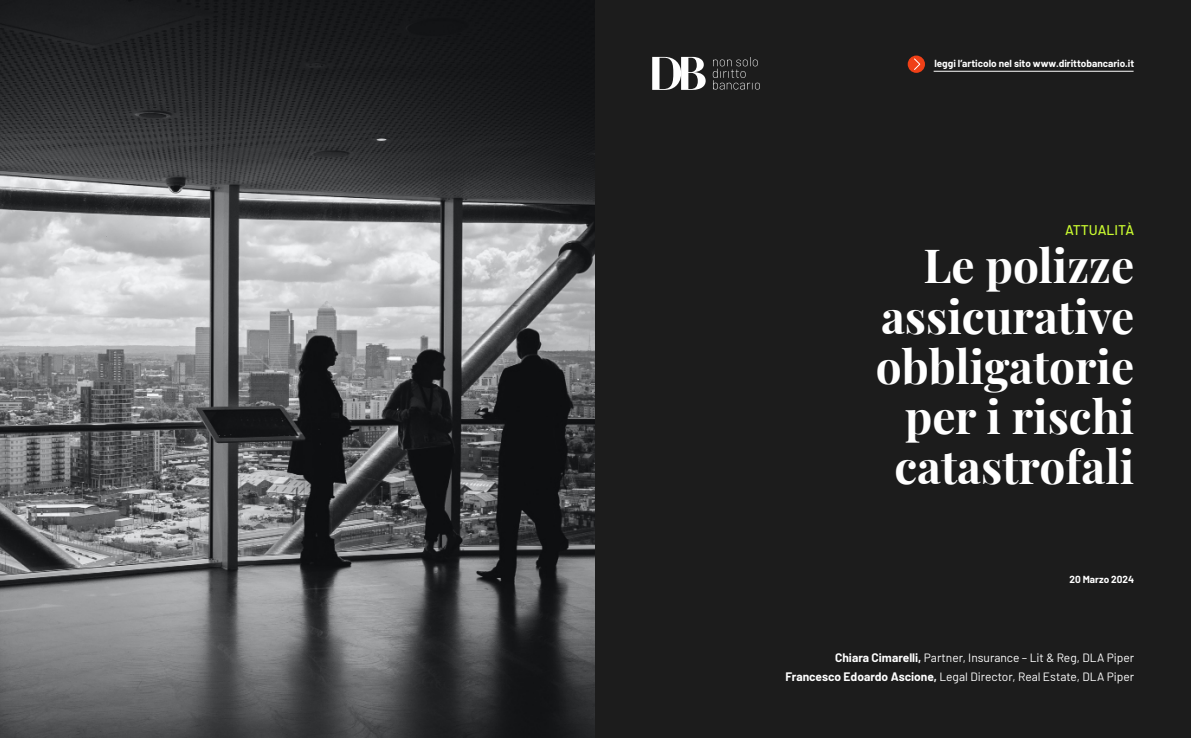
<style>
.page{position:relative;width:1191px;height:738px;background:#fff}
.page>*{position:absolute;margin:0;border:0;box-sizing:border-box;transform-origin:0 0}
.t1{font:700 46px/50px "Playfair Display";color:#fff;text-align:right}
.t2{font:500 14px "Barlow";color:#c9fa30}
.t3{font:12px "Barlow";color:#fff}
.t4{font:700 10px "Barlow";color:#fff}
.s1{font-weight:700}
</style>
<div class="page">
<img style="left:0;top:0;width:595px;height:737px">
<div style="left:595px;top:0;width:596px;height:737px;background:#1c1c1c"></div>
<hr style="left:933px;top:71px;width:200px;height:1px;background:#fff">
<svg style="left:907px;top:55px;width:18px;height:18px"></svg>
<svg style="left:913px;top:58px;width:7px;height:12px"></svg>
<svg style="left:713px;top:57px;width:47px;height:32px"></svg>
<svg style="left:652px;top:57px;width:53px;height:33px"></svg>
<p class="t4" style="left:934px;top:56px;width:201px">leggi l’articolo nel sito www.dirittobancario.it</p>
<p class="t2" style="left:1065px;top:220px;width:71px">ATTUALITÀ</p>
<h1 class="t1" style="left:876px;top:237px;width:260px">Le polizze assicurative obbligatorie per i rischi catastrofali</h1>
<p class="t4" style="left:1069px;top:571px;width:66px">20 Marzo 2024</p>
<p class="t3" style="left:835px;top:648px;width:301px"><span class="s1">Chiara Cimarelli,</span> Partner, Insurance – Lit &amp; Reg, DLA Piper</p>
<p class="t3" style="left:785px;top:667px;width:350px"><span class="s1">Francesco Edoardo Ascione,</span> Legal Director, Real Estate, DLA Piper</p>
</div>
